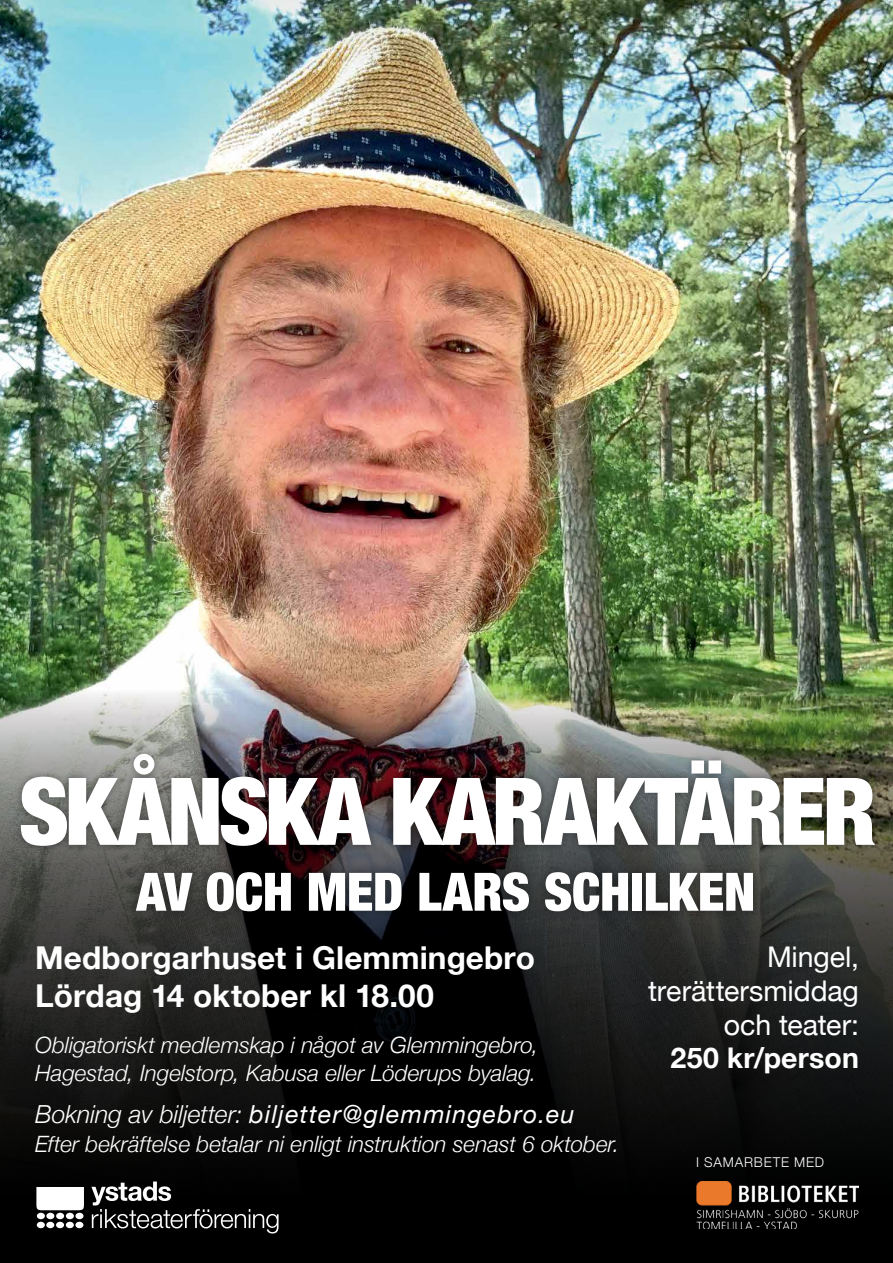
<style>
.page{position:relative;width:893px;height:1263px;background:#000}
.page>*{position:absolute;margin:0;border:0;box-sizing:border-box;transform-origin:0 0}
.t1{font:900 condensed 93.6px "Helvetica Neue";letter-spacing:-.03em;color:#fff}
.t2{font:900 condensed 52.95px "Helvetica Neue";letter-spacing:-.005em;color:#fff}
.t3{font:700 31.5px/37.8px "Helvetica Neue";letter-spacing:.005em;color:#fff}
.t4{font:28.5px/33.8px "Helvetica Neue";letter-spacing:-.005em;color:#fff;text-align:right}
.t5{font:700 28.5px "Helvetica Neue";letter-spacing:.01em;color:#fff}
.t6{font:italic 24.9px "Helvetica Neue";letter-spacing:.05em;color:#fff}
.t7{font:italic 300 22.5px/28.5px "Helvetica Neue";letter-spacing:-.005em;color:#fff}
.t8{font:300 13.5px "Helvetica Neue";letter-spacing:.06em;color:#fff}
.s1{font-weight:300}
</style>
<div class="page">
<img style="left:0;top:0;width:893px;height:688px">
<svg style="left:0;top:688px;width:893px;height:523px"></svg>
<div style="left:125px;top:861px;width:639px;height:61px;background:#000;opacity:.42"></div>
<div style="left:13px;top:747px;width:869px;height:107px;background:#000;opacity:.42"></div>
<svg style="left:36px;top:1187px;width:48px;height:23px"></svg>
<div style="left:37px;top:1213px;width:8px;height:6px;background:#fff;border-radius:50%"></div>
<div style="left:46px;top:1213px;width:8px;height:6px;background:#fff;border-radius:50%"></div>
<div style="left:56px;top:1213px;width:8px;height:6px;background:#fff;border-radius:50%"></div>
<div style="left:66px;top:1213px;width:8px;height:6px;background:#fff;border-radius:50%"></div>
<div style="left:37px;top:1222px;width:8px;height:6px;background:#fff;border-radius:50%"></div>
<div style="left:46px;top:1222px;width:8px;height:6px;background:#fff;border-radius:50%"></div>
<div style="left:56px;top:1222px;width:8px;height:6px;background:#fff;border-radius:50%"></div>
<div style="left:66px;top:1222px;width:8px;height:6px;background:#fff;border-radius:50%"></div>
<div style="left:75px;top:1213px;width:8px;height:6px;background:#fff;border-radius:50%"></div>
<div style="left:75px;top:1222px;width:8px;height:6px;background:#fff;border-radius:50%"></div>
<svg style="left:91px;top:1181px;width:188px;height:52px"></svg>
<img style="left:696px;top:1182px;width:163px;height:47px">
<h1 class="t1" style="left:19px;top:734px;width:859px">SKÅNSKA KARAKTÄRER</h1>
<h2 class="t2" style="left:136px;top:848px;width:620px">AV OCH MED LARS SCHILKEN</h2>
<h3 class="t3" style="left:35px;top:940px;width:501px">Medborgarhuset i Glemmingebro<br>Lördag 14 oktober kl 18.00</h3>
<p class="t7" style="left:35px;top:1029px;width:505px">Obligatoriskt medlemskap i något av Glemmingebro,<br>Hagestad, Ingelstorp, Kabusa eller Löderups byalag.</p>
<p class="t6" style="left:35px;top:1096px;width:541px"><span class="s1">Bokning av biljetter:</span> biljetter@glemmingebro.eu</p>
<p class="t7" style="left:35px;top:1128px;width:586px">Efter bekräftelse betalar ni enligt instruktion senast 6 oktober.</p>
<p class="t4" style="left:648px;top:942px;width:212px">Mingel, trerättersmiddag och teater:</p>
<p class="t5" style="left:671px;top:1036px;width:190px">250 kr/person</p>
<p class="t8" style="left:696px;top:1151px;width:130px">I SAMARBETE MED</p>
</div>
